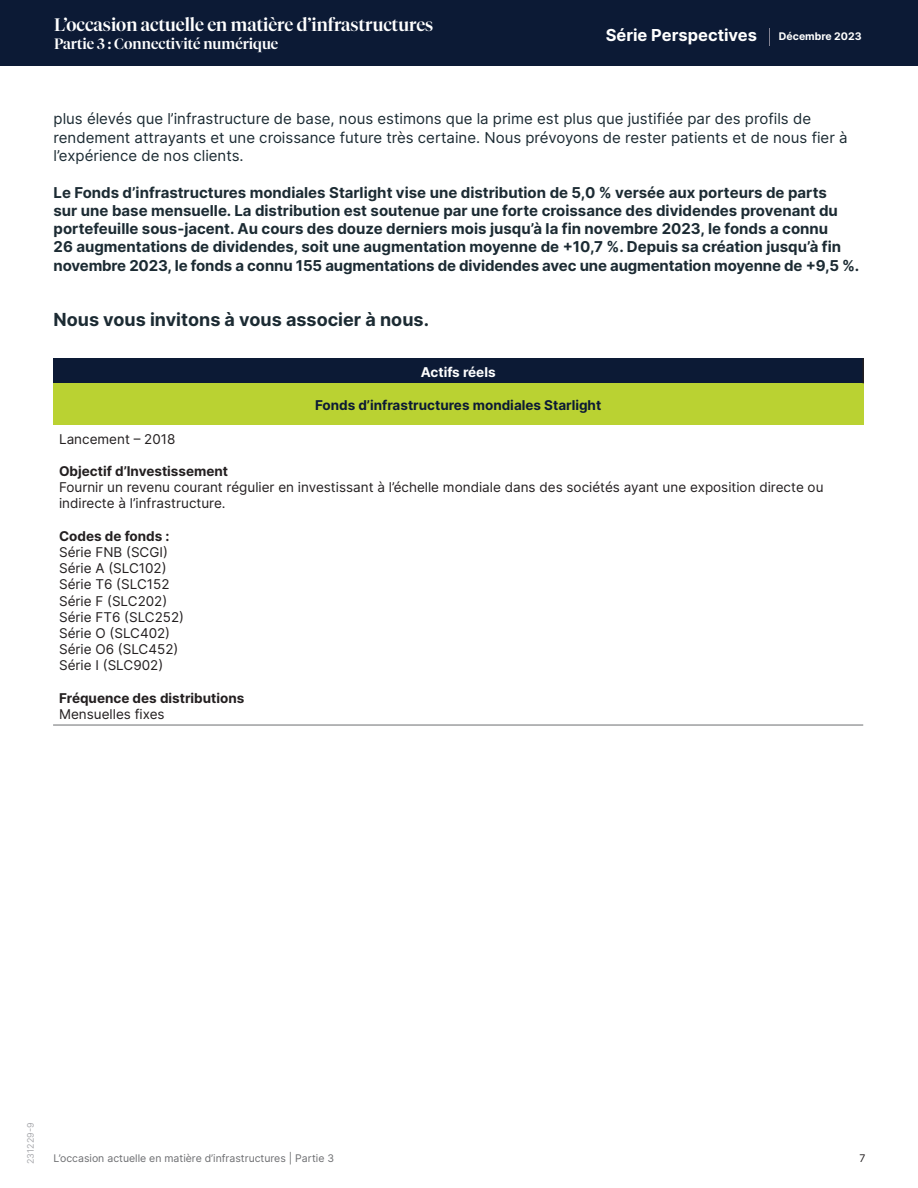
<style>
.page{position:relative;width:918px;height:1188px;background:#fff}
.page>*{position:absolute;margin:0;border:0;box-sizing:border-box;transform-origin:0 0}
.t1{font:500 18px "Tiempos Fine";color:#fff}
.t2{font:700 18px "Inter";color:#1c2b33}
.t3{font:700 16.5px "Inter";color:#fff}
.t4{font:700 15px/18.3px "Inter";color:#1c2b33}
.t5{font:15px/18.3px "Inter";color:#1c2b33}
.t6{font:500 15px "Tiempos Fine";color:#fff}
.t7{font:13.5px/16.2px "Inter";color:#231f20}
.t8{font:700 13.5px "Inter";color:#231f20}
.t9{font:700 13.5px "Inter";color:#0c1a35}
.t10{font:700 13.5px "Inter";color:#fff}
.t11{font:10.5px "Inter";color:#6c6d70}
.t12{font:700 10.5px "Inter";color:#fff}
.t13{font:10.5px "Inter";color:#231f20}
.t14{font:9px "Inter";color:#a8a9ad}
</style>
<div class="page">
<div style="left:0;top:0;width:918px;height:66px;background:#0c1a35"></div>
<svg style="left:769px;top:28px;width:1px;height:17px"></svg>
<div style="left:53px;top:358px;width:810px;height:25px;background:#0c1a35"></div>
<div style="left:53px;top:383px;width:810px;height:42px;background:#bad232"></div>
<hr style="left:862px;top:358px;width:2px;height:25px;background:#231f20">
<hr style="left:53px;top:725px;width:810px;height:1px;background:#6c6d70">
<p class="t1" style="left:54px;top:14px;width:381px">L’occasion actuelle en matière d’infrastructures</p>
<p class="t6" style="left:54px;top:35px;width:226px">Partie 3 : Connectivité numérique</p>
<p class="t3" style="left:606px;top:22px;width:153px">Série Perspectives</p>
<p class="t12" style="left:779px;top:28px;width:84px">Décembre 2023</p>
<p class="t5" style="left:54px;top:109px;width:796px">plus élevés que l’infrastructure de base, nous estimons que la prime est plus que justifiée par des profils de rendement attrayants et une croissance future très certaine. Nous prévoyons de rester patients et de nous fier à l’expérience de nos clients.</p>
<p class="t4" style="left:54px;top:182px;width:807px">Le Fonds d’infrastructures mondiales Starlight vise une distribution de 5,0 % versée aux porteurs de parts<br>sur une base mensuelle. La distribution est soutenue par une forte croissance des dividendes provenant du portefeuille sous-jacent. Au cours des douze derniers mois jusqu’à la fin novembre 2023, le fonds a connu<br>26 augmentations de dividendes, soit une augmentation moyenne de +10,7 %. Depuis sa création jusqu’à fin novembre 2023, le fonds a connu 155 augmentations de dividendes avec une augmentation moyenne de +9,5 %.</p>
<p class="t2" style="left:54px;top:306px;width:377px">Nous vous invitons à vous associer à nous.</p>
<p class="t10" style="left:421px;top:362px;width:76px">Actifs réels</p>
<p class="t9" style="left:315px;top:395px;width:288px">Fonds d’infrastructures mondiales Starlight</p>
<p class="t7" style="left:59px;top:430px;width:118px">Lancement – 2018</p>
<p class="t8" style="left:59px;top:461px;width:171px">Objectif d’Investissement</p>
<p class="t7" style="left:59px;top:479px;width:766px">Fournir un revenu courant régulier en investissant à l’échelle mondiale dans des sociétés ayant une exposition directe ou indirecte à l’infrastructure.</p>
<p class="t8" style="left:59px;top:526px;width:112px">Codes de fonds :</p>
<p class="t7" style="left:59px;top:544px;width:127px">Série FNB (SCGI)<br>Série A (SLC102)<br>Série T6 (SLC152<br>Série F (SLC202)<br>Série FT6 (SLC252)<br>Série O (SLC402)<br>Série O6 (SLC452)<br>Série I (SLC902)</p>
<p class="t8" style="left:59px;top:688px;width:187px">Fréquence des distributions</p>
<p class="t7" style="left:59px;top:706px;width:107px">Mensuelles fixes</p>
<p class="t14" style="left:24px;top:1164px;width:43px;rotate:-90deg">231229-9</p>
<p class="t11" style="left:53px;top:1151px;width:282px">L’occasion actuelle en matière d’infrastructures | Partie 3</p>
<p class="t13" style="left:860px;top:1151px;width:7px">7</p>
</div>
